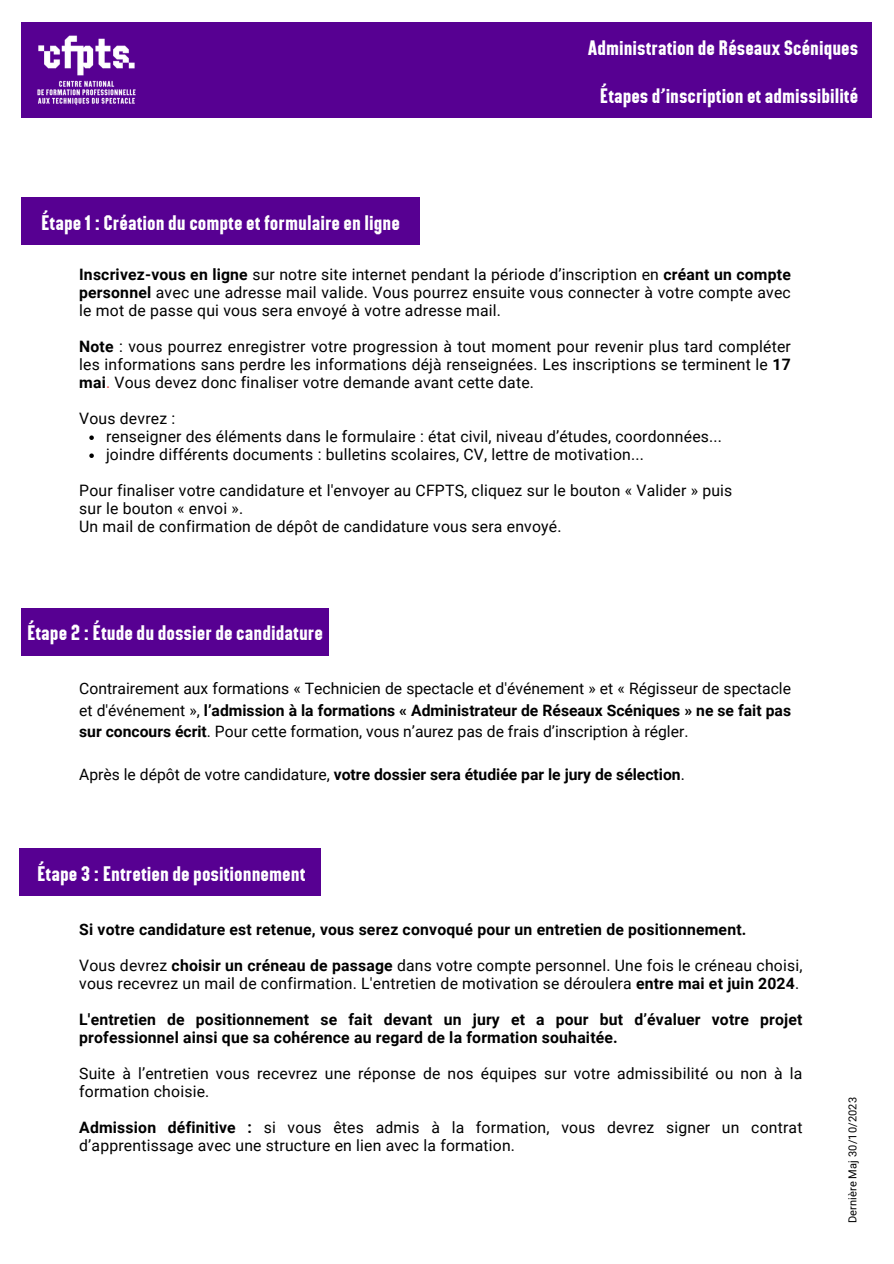
<style>
.page{position:relative;width:894px;height:1264px;background:#fff}
.page>*{position:absolute;margin:0;border:0;box-sizing:border-box;transform-origin:0 0}
.t1{font:39.3px "Commune 1 janv Biz Noncon Lit 33";color:#fff}
.t2{font:39px "Commune 1 janv Biz Noncon Lit 33";color:#fff}
.t3{font:15.75px/18px "Roboto";letter-spacing:.015em;color:#000;text-align:justify}
.t4{font:700 15.75px/18px "Roboto";letter-spacing:.01em;color:#000}
.t5{font:10.95px "Roboto";letter-spacing:.015em;color:#000}
.s1{font-weight:700}
.s2{color:#e8423b}
.s3{font-weight:400}
</style>
<div class="page">
<div style="left:21px;top:198px;width:399px;height:47px;background:#570092"></div>
<div style="left:21px;top:608px;width:307px;height:47px;background:#570092"></div>
<div style="left:19px;top:848px;width:301px;height:47px;background:#570092"></div>
<div style="left:21px;top:22px;width:851px;height:96px;background:#570092"></div>
<img style="left:37px;top:35px;width:99px;height:71px">
<svg style="left:89px;top:435px;width:5px;height:5px"></svg>
<svg style="left:89px;top:453px;width:5px;height:5px"></svg>
<p class="t1" style="left:41px;top:200px;width:360px">Étape1:Créationducompteetformulaireenligne</p>
<p class="t2" style="left:587px;top:25px;width:272px">AdministrationdeRéseauxScéniques</p>
<p class="t2" style="left:599px;top:74px;width:260px">Étapesd’inscriptionetadmissibilité</p>
<p class="t3" style="left:79px;top:266px;width:713px"><span class="s1">Inscrivez-vous en ligne</span> sur notre site internet pendant la période d’inscription en <span class="s1">créant un compte personnel</span> avec une adresse mail valide. Vous pourrez ensuite vous connecter à votre compte avec le mot de passe qui vous sera envoyé à votre adresse mail.</p>
<p class="t3" style="left:79px;top:338px;width:713px"><span class="s1">Note</span> : vous pourrez enregistrer votre progression à tout moment pour revenir plus tard compléter les informations sans perdre les informations déjà renseignées. Les inscriptions se terminent le <span class="s1">17 mai</span><span class="s2">.</span> Vous devez donc finaliser votre demande avant cette date.</p>
<p class="t3" style="left:79px;top:410px;width:98px">Vous devrez :</p>
<p class="t3" style="left:106px;top:428px;width:617px">renseigner des éléments dans le formulaire : état civil, niveau d’études, coordonnées...</p>
<p class="t3" style="left:106px;top:446px;width:539px">joindre différents documents : bulletins scolaires, CV, lettre de motivation...</p>
<p class="t3" style="left:79px;top:482px;width:654px">Pour finaliser votre candidature et l'envoyer au CFPTS, cliquez sur le bouton « Valider » puis</p>
<p class="t3" style="left:79px;top:500px;width:165px">sur le bouton « envoi ».</p>
<p class="t3" style="left:79px;top:518px;width:483px">Un mail de confirmation de dépôt de candidature vous sera envoyé.</p>
<p class="t1" style="left:27px;top:610px;width:297px">Étape2:Étudedudossierdecandidature</p>
<p class="t3" style="left:79px;top:678px;width:713px;line-height:21.3px">Contrairement aux formations « Technicien de spectacle et d'événement » et « Régisseur de spectacle et d'événement », <span class="s1">l’admission à la formations « Administrateur de Réseaux Scéniques » ne se fait pas sur concours écrit</span>. Pour cette formation, vous n’aurez pas de frais d’inscription à régler.</p>
<p class="t4" style="left:79px;top:765px;width:607px"><span class="s3">Après le dépôt de votre candidature,</span> votre dossier sera étudiée par le jury de sélection<span class="s3">.</span></p>
<p class="t1" style="left:37px;top:851px;width:270px">Étape3:Entretiendepositionnement</p>
<p class="t4" style="left:79px;top:921px;width:668px">Si votre candidature est retenue, vous serez convoqué pour un entretien de positionnement.</p>
<p class="t3" style="left:79px;top:957px;width:724px">Vous devrez <span class="s1">choisir un créneau de passage</span> dans votre compte personnel. Une fois le créneau choisi, vous recevrez un mail de confirmation. L'entretien de motivation se déroulera <span class="s1">entre mai et juin 2024</span>.</p>
<p class="t4" style="left:79px;top:1011px;width:724px">L'entretien de positionnement se fait devant un jury et a pour but d’évaluer votre projet professionnel ainsi que sa cohérence au regard de la formation souhaitée.</p>
<p class="t3" style="left:79px;top:1065px;width:724px">Suite à l’entretien vous recevrez une réponse de nos équipes sur votre admissibilité ou non à la formation choisie.</p>
<p class="t3" style="left:79px;top:1119px;width:724px"><span class="s1">Admission définitive :</span> si vous êtes admis à la formation, vous devrez signer un contrat d’apprentissage avec une structure en lien avec la formation.</p>
<p class="t5" style="left:846px;top:1223px;width:128px;rotate:-90deg">Dernière Maj 30/10/2023</p>
</div>
